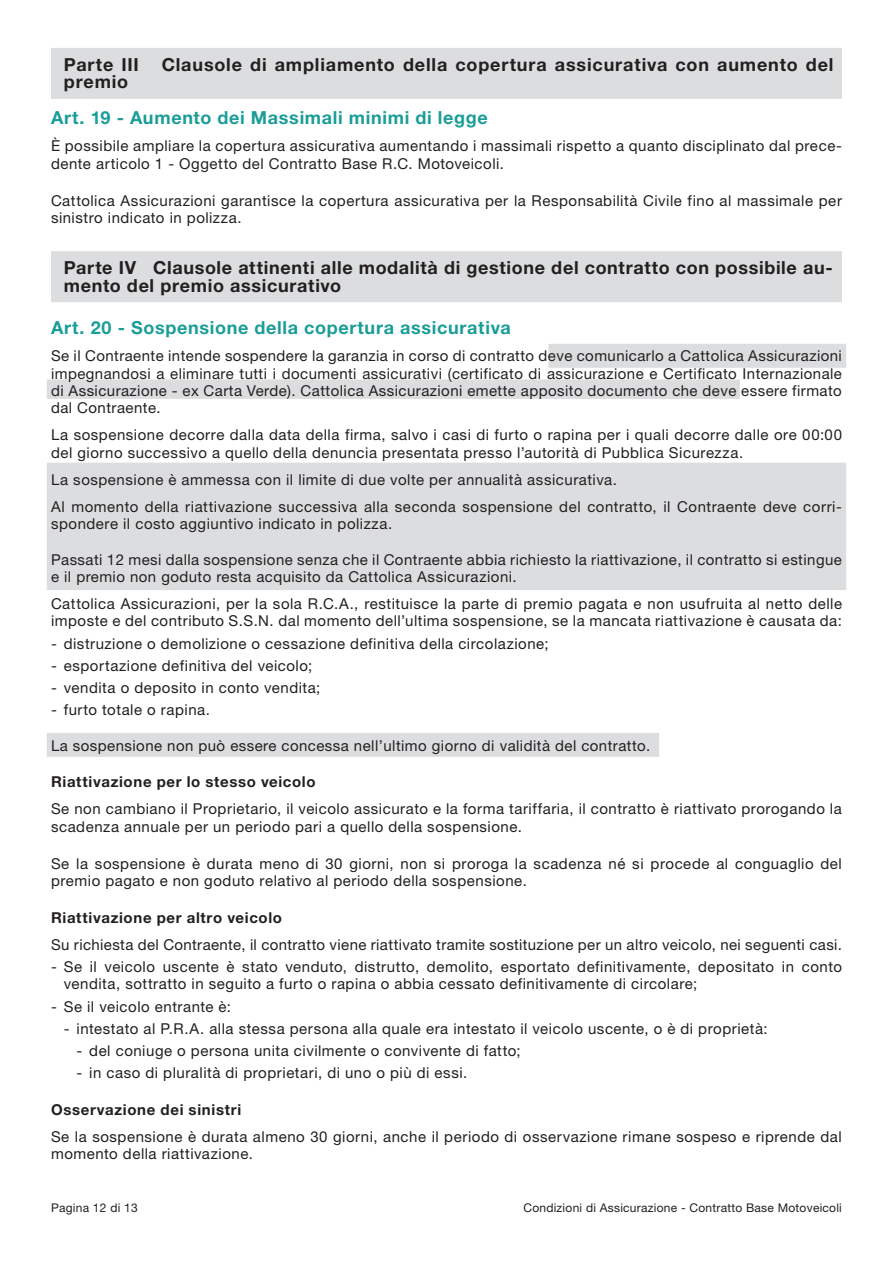
<style>
.page{position:relative;width:893px;height:1263px;background:#fff}
.page>*{position:absolute;margin:0;border:0;box-sizing:border-box;transform-origin:0 0}
.Titolo_sezione_grigi{font:700 18px/17.2px "Helvetica Neue LT Std";letter-spacing:.04em;color:#231f20}
.Titolo_Paragrafo{font:700 18px "Helvetica Neue LT Std";letter-spacing:.035em;color:#1a9d98}
.Testi_primo_paragraf{font:15px/17.2px "Helvetica Neue LT Std";letter-spacing:.035em;color:#231f20}
.Testo_fondo_grigio{font:15px/17.2px "Helvetica Neue LT Std";letter-spacing:.03em;color:#231f20;text-align:justify}
.Elenco_Puntato{font:15px/17.4px "Helvetica Neue LT Std";letter-spacing:.035em;color:#231f20}
.Testi{font:15px/17.4px "Helvetica Neue LT Std";letter-spacing:.035em;color:#231f20}
.Titoletto_nero{font:700 15px "Helvetica Neue LT Std";letter-spacing:.045em;color:#231f20}
.t1{font:12px "Helvetica Neue LT Std";letter-spacing:.02em;color:#231f20}
</style>
<div class="page">
<div style="left:51px;top:48px;width:791px;height:51px;background:#dcdddf"></div>
<div style="left:51px;top:251px;width:791px;height:51px;background:#dcdddf"></div>
<div style="left:549px;top:344px;width:297px;height:24px;background:#dcdddf"></div>
<div style="left:47px;top:379px;width:693px;height:20px;background:#dcdddf"></div>
<div style="left:47px;top:463px;width:799px;height:127px;background:#dcdddf"></div>
<div style="left:47px;top:733px;width:612px;height:24px;background:#dcdddf"></div>
<p class="Titolo_sezione_grigi" style="left:64px;top:56px;width:77px">Parte III</p>
<p class="Titolo_sezione_grigi" style="left:162px;top:56px;width:673px">Clausole di ampliamento della copertura assicurativa con aumento del</p>
<p class="Titolo_sezione_grigi" style="left:64px;top:73px;width:66px">premio</p>
<p class="Titolo_Paragrafo" style="left:51px;top:107px;width:438px">Art. 19 - Aumento dei Massimali minimi di legge</p>
<p class="Testi_primo_paragraf" style="left:51px;top:137px;width:792px">È possibile ampliare la copertura assicurativa aumentando i massimali rispetto a quanto disciplinato dal prece&shy;dente articolo 1 - Oggetto del Contratto Base R.C. Motoveicoli.</p>
<p class="Testi" style="left:51px;top:191px;width:792px">Cattolica Assicurazioni garantisce la copertura assicurativa per la Responsabilità Civile fino al massimale per sinistro indicato in polizza.</p>
<p class="Titolo_sezione_grigi" style="left:64px;top:259px;width:770px">Parte IV Clausole attinenti alle modalità di gestione del contratto con possibile au&shy;mento del premio assicurativo</p>
<p class="Titolo_Paragrafo" style="left:51px;top:317px;width:461px">Art. 20 - Sospensione della copertura assicurativa</p>
<p class="Testo_fondo_grigio" style="left:51px;top:347px;width:792px">Se il Contraente intende sospendere la garanzia in corso di contratto deve comunicarlo a Cattolica Assicurazioni impegnandosi a eliminare tutti i documenti assicurativi (certificato di assicurazione e Certificato Internazionale di Assicurazione - ex Carta Verde). Cattolica Assicurazioni emette apposito documento che deve essere firmato dal Contraente.</p>
<p class="Testi_primo_paragraf" style="left:51px;top:426px;width:792px">La sospensione decorre dalla data della firma, salvo i casi di furto o rapina per i quali decorre dalle ore 00:00 del giorno successivo a quello della denuncia presentata presso l’autorità di Pubblica Sicurezza.</p>
<p class="Testi_primo_paragraf" style="left:51px;top:471px;width:568px">La sospensione è ammessa con il limite di due volte per annualità assicurativa.</p>
<p class="Testi_primo_paragraf" style="left:51px;top:498px;width:792px">Al momento della riattivazione successiva alla seconda sospensione del contratto, il Contraente deve corri&shy;spondere il costo aggiuntivo indicato in polizza.</p>
<p class="Testo_fondo_grigio" style="left:51px;top:550px;width:792px">Passati 12 mesi dalla sospensione senza che il Contraente abbia richiesto la riattivazione, il contratto si estingue e il premio non goduto resta acquisito da Cattolica Assicurazioni.</p>
<p class="Testi_primo_paragraf" style="left:51px;top:595px;width:792px">Cattolica Assicurazioni, per la sola R.C.A., restituisce la parte di premio pagata e non usufruita al netto delle imposte e del contributo S.S.N. dal momento dell’ultima sospensione, se la mancata riattivazione è causata da:</p>
<p class="Elenco_Puntato" style="left:51px;top:634px;width:499px">- distruzione o demolizione o cessazione definitiva della circolazione;</p>
<p class="Elenco_Puntato" style="left:51px;top:656px;width:263px">- esportazione definitiva del veicolo;</p>
<p class="Elenco_Puntato" style="left:51px;top:679px;width:271px">- vendita o deposito in conto vendita;</p>
<p class="Elenco_Puntato" style="left:51px;top:701px;width:161px">- furto totale o rapina.</p>
<p class="Testo_fondo_grigio" style="left:51px;top:736px;width:601px">La sospensione non può essere concessa nell’ultimo giorno di validità del contratto.</p>
<p class="Titoletto_nero" style="left:51px;top:773px;width:266px">Riattivazione per lo stesso veicolo</p>
<p class="Testi_primo_paragraf" style="left:51px;top:800px;width:792px">Se non cambiano il Proprietario, il veicolo assicurato e la forma tariffaria, il contratto è riattivato prorogando la scadenza annuale per un periodo pari a quello della sospensione.</p>
<p class="Testi" style="left:51px;top:854px;width:792px">Se la sospensione è durata meno di 30 giorni, non si proroga la scadenza né si procede al conguaglio del premio pagato e non goduto relativo al periodo della sospensione.</p>
<p class="Titoletto_nero" style="left:51px;top:908px;width:232px">Riattivazione per altro veicolo</p>
<p class="Testi_primo_paragraf" style="left:51px;top:936px;width:792px">Su richiesta del Contraente, il contratto viene riattivato tramite sostituzione per un altro veicolo, nei seguenti casi.</p>
<p class="Elenco_Puntato" style="left:64px;top:958px;width:780px;text-indent:-13px">- Se il veicolo uscente è stato venduto, distrutto, demolito, esportato definitivamente, depositato in conto vendita, sottratto in seguito a furto o rapina o abbia cessato definitivamente di circolare;</p>
<p class="Elenco_Puntato" style="left:51px;top:997px;width:182px">- Se il veicolo entrante è:</p>
<p class="Elenco_Puntato" style="left:64px;top:1019px;width:705px">- intestato al P.R.A. alla stessa persona alla quale era intestato il veicolo uscente, o è di proprietà:</p>
<p class="Elenco_Puntato" style="left:77px;top:1042px;width:446px">- del coniuge o persona unita civilmente o convivente di fatto;</p>
<p class="Elenco_Puntato" style="left:77px;top:1064px;width:392px">- in caso di pluralità di proprietari, di uno o più di essi.</p>
<p class="Titoletto_nero" style="left:51px;top:1100px;width:192px">Osservazione dei sinistri</p>
<p class="Testi_primo_paragraf" style="left:51px;top:1128px;width:792px">Se la sospensione è durata almeno 30 giorni, anche il periodo di osservazione rimane sospeso e riprende dal momento della riattivazione.</p>
<p class="t1" style="left:51px;top:1200px;width:88px">Pagina 12 di 13</p>
<p class="t1" style="left:523px;top:1200px;width:320px">Condizioni di Assicurazione - Contratto Base Motoveicoli</p>
</div>
